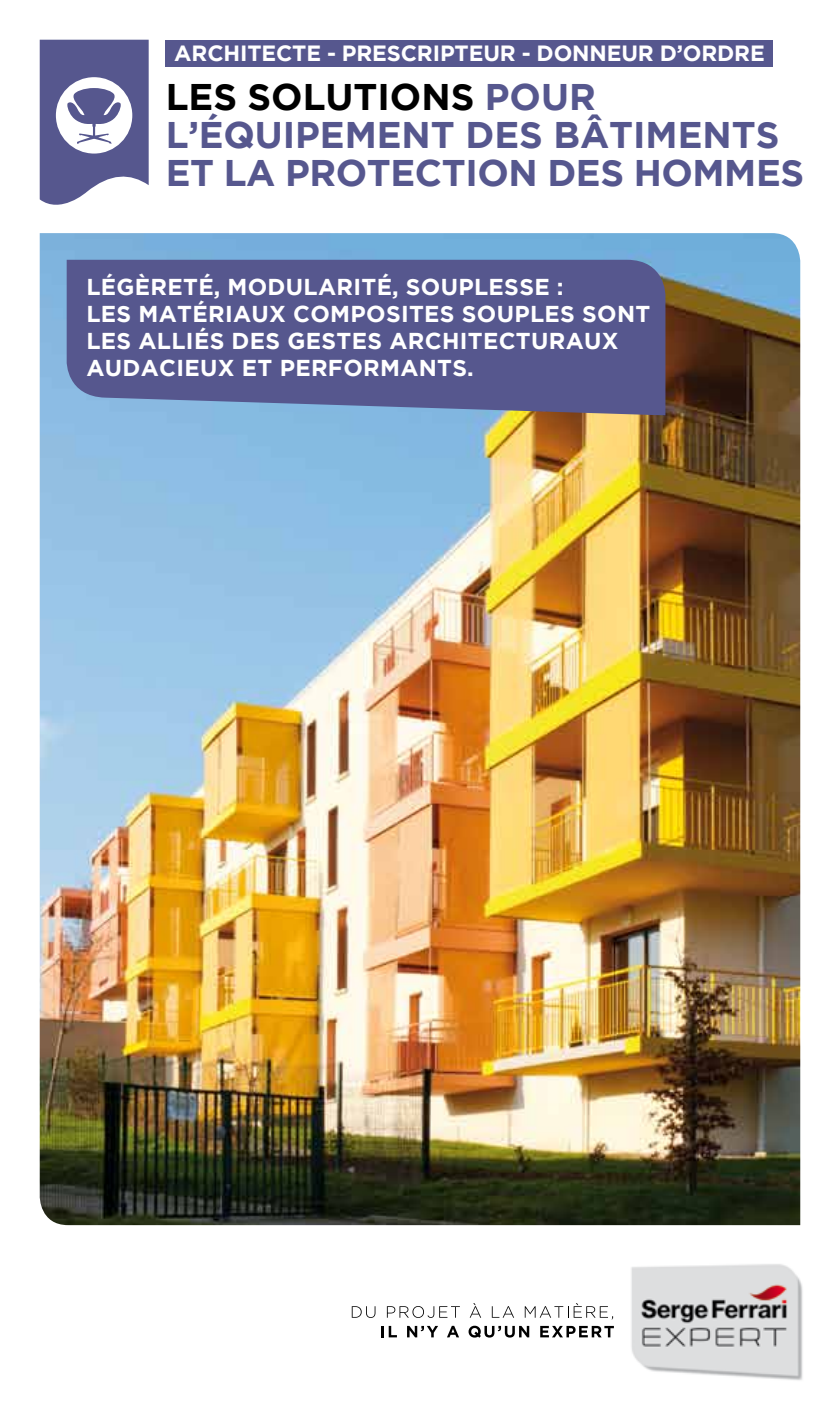
<style>
.page{position:relative;width:840px;height:1418px;background:#fff}
.page>*{position:absolute;margin:0;border:0;box-sizing:border-box;transform-origin:0 0}
.t1{font:700 37px/38px "Gotham";color:#56578e}
.t2{font:700 23px/27px "Gotham";letter-spacing:.015em;color:#fff}
.t3{font:700 22px "Gotham";letter-spacing:-.005em;color:#fff}
.s1{color:#000}
</style>
<div class="page">
<img style="left:40px;top:233px;width:759px;height:992px">
<div style="left:165px;top:40px;width:607px;height:27px;background:#56578e"></div>
<img style="left:631px;top:1264px;width:172px;height:117px">
<svg style="left:351px;top:1306px;width:24px;height:11px"></svg>
<svg style="left:386px;top:1306px;width:73px;height:11px"></svg>
<svg style="left:470px;top:1303px;width:11px;height:14px"></svg>
<svg style="left:491px;top:1306px;width:23px;height:11px"></svg>
<svg style="left:524px;top:1303px;width:84px;height:15px"></svg>
<svg style="left:381px;top:1325px;width:16px;height:12px"></svg>
<svg style="left:407px;top:1325px;width:31px;height:12px"></svg>
<svg style="left:447px;top:1325px;width:12px;height:12px"></svg>
<svg style="left:468px;top:1325px;width:61px;height:12px"></svg>
<svg style="left:540px;top:1325px;width:73px;height:12px"></svg>
<svg style="left:40px;top:40px;width:109px;height:165px"></svg>
<svg style="left:67px;top:260px;width:598px;height:155px;fill:#56578e"></svg>
<p class="t3" style="left:174px;top:41px;width:16px">ARCHITECTE</p>
<p class="t3" style="left:327px;top:41px;width:227px">- PRESCRI PTEUR - DONNE</p>
<p class="t3" style="left:621px;top:41px;width:79px">UR D’ORDRE</p>
<h1 class="t1" style="left:166px;top:77px;width:634px"><span class="s1">LES SOLUTIONS</span> POUR<br>L’ÉQUIPEMENT DES BÂTIMENTS<br>ET LA PROTECTION DES HOMMES</h1>
<p class="t2" style="left:86px;top:273px;width:565px">LÉGÈRETÉ, MODULARITÉ, SOUPLESSE :<br>LES MATÉRIAUX COMPOSITES SOUPLES SONT LES ALLIÉS DES GESTES ARCHITECTURAUX AUDACIEUX ET PERFORMANTS.</p>
</div>
